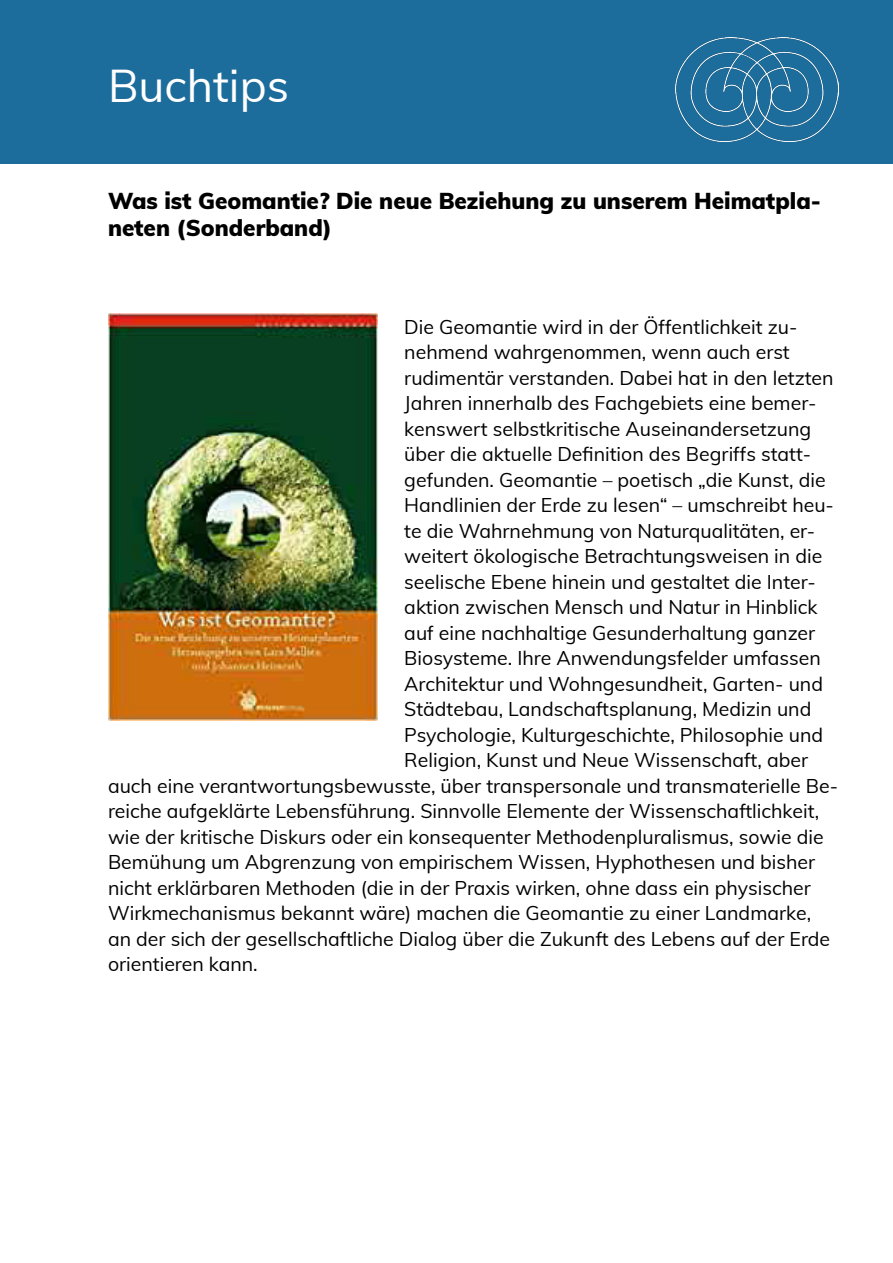
<style>
.page{position:relative;width:893px;height:1263px;background:#fff}
.page>*{position:absolute;margin:0;border:0;box-sizing:border-box;transform-origin:0 0}
.t1{font:45px "Muli";color:#fff}
.t2{font:900 22.5px/27px "Muli";color:#000001}
.t3{font:19.5px "Muli";color:#000001}
</style>
<div class="page">
<div style="left:0;top:0;width:893px;height:164px;background:#1c6c9c"></div>
<img style="left:675px;top:37px;width:163px;height:105px">
<img style="left:108px;top:314px;width:269px;height:407px">
<h1 class="t1" style="left:108px;top:53px;width:182px">Buchtips</h1>
<p class="t2" style="left:108px;top:186px;width:714px">Was ist Geomantie? Die neue Beziehung zu unserem Heimatpla&shy;neten (Sonderband)</p>
<p class="t3" style="left:404px;top:312px;width:395px">Die Geomantie wird in der Öffentlichkeit zu-</p>
<p class="t3" style="left:404px;top:338px;width:387px">nehmend wahrgenommen, wenn auch erst</p>
<p class="t3" style="left:404px;top:363px;width:431px">rudimentär verstanden. Dabei hat in den letzten</p>
<p class="t3" style="left:404px;top:389px;width:414px">Jahren innerhalb des Fachgebiets eine bemer-</p>
<p class="t3" style="left:404px;top:414px;width:409px">kenswert selbstkritische Auseinandersetzung</p>
<p class="t3" style="left:404px;top:440px;width:408px">über die aktuelle Definition des Begriffs statt-</p>
<p class="t3" style="left:404px;top:465px;width:423px">gefunden. Geomantie – poetisch „die Kunst, die</p>
<p class="t3" style="left:404px;top:491px;width:431px">Handlinien der Erde zu lesen“ – umschreibt heu-</p>
<p class="t3" style="left:404px;top:516px;width:412px">te die Wahrnehmung von Naturqualitäten, er-</p>
<p class="t3" style="left:404px;top:542px;width:420px">weitert ökologische Betrachtungsweisen in die</p>
<p class="t3" style="left:404px;top:567px;width:413px">seelische Ebene hinein und gestaltet die Inter-</p>
<p class="t3" style="left:404px;top:593px;width:415px">aktion zwischen Mensch und Natur in Hinblick</p>
<p class="t3" style="left:404px;top:618px;width:412px">auf eine nachhaltige Gesunderhaltung ganzer</p>
<p class="t3" style="left:404px;top:644px;width:418px">Biosysteme. Ihre Anwendungsfelder umfassen</p>
<p class="t3" style="left:404px;top:669px;width:420px">Architektur und Wohngesundheit, Garten- und</p>
<p class="t3" style="left:404px;top:695px;width:409px">Städtebau, Landschaftsplanung, Medizin und</p>
<p class="t3" style="left:404px;top:720px;width:420px">Psychologie, Kulturgeschichte, Philosophie und</p>
<p class="t3" style="left:404px;top:746px;width:405px">Religion, Kunst und Neue Wissenschaft, aber</p>
<p class="t3" style="left:108px;top:771px;width:732px">auch eine verantwortungsbewusste, über transpersonale und transmaterielle Be-</p>
<p class="t3" style="left:108px;top:797px;width:713px">reiche aufgeklärte Lebensführung. Sinnvolle Elemente der Wissenschaftlichkeit,</p>
<p class="t3" style="left:108px;top:822px;width:717px">wie der kritische Diskurs oder ein konsequenter Methodenpluralismus, sowie die</p>
<p class="t3" style="left:108px;top:848px;width:709px">Bemühung um Abgrenzung von empirischem Wissen, Hyphothesen und bisher</p>
<p class="t3" style="left:108px;top:873px;width:704px">nicht erklärbaren Methoden (die in der Praxis wirken, ohne dass ein physischer</p>
<p class="t3" style="left:108px;top:899px;width:705px">Wirkmechanismus bekannt wäre) machen die Geomantie zu einer Landmarke,</p>
<p class="t3" style="left:108px;top:924px;width:724px">an der sich der gesellschaftliche Dialog über die Zukunft des Lebens auf der Erde</p>
<p class="t3" style="left:108px;top:950px;width:151px">orientieren kann.</p>
</div>
